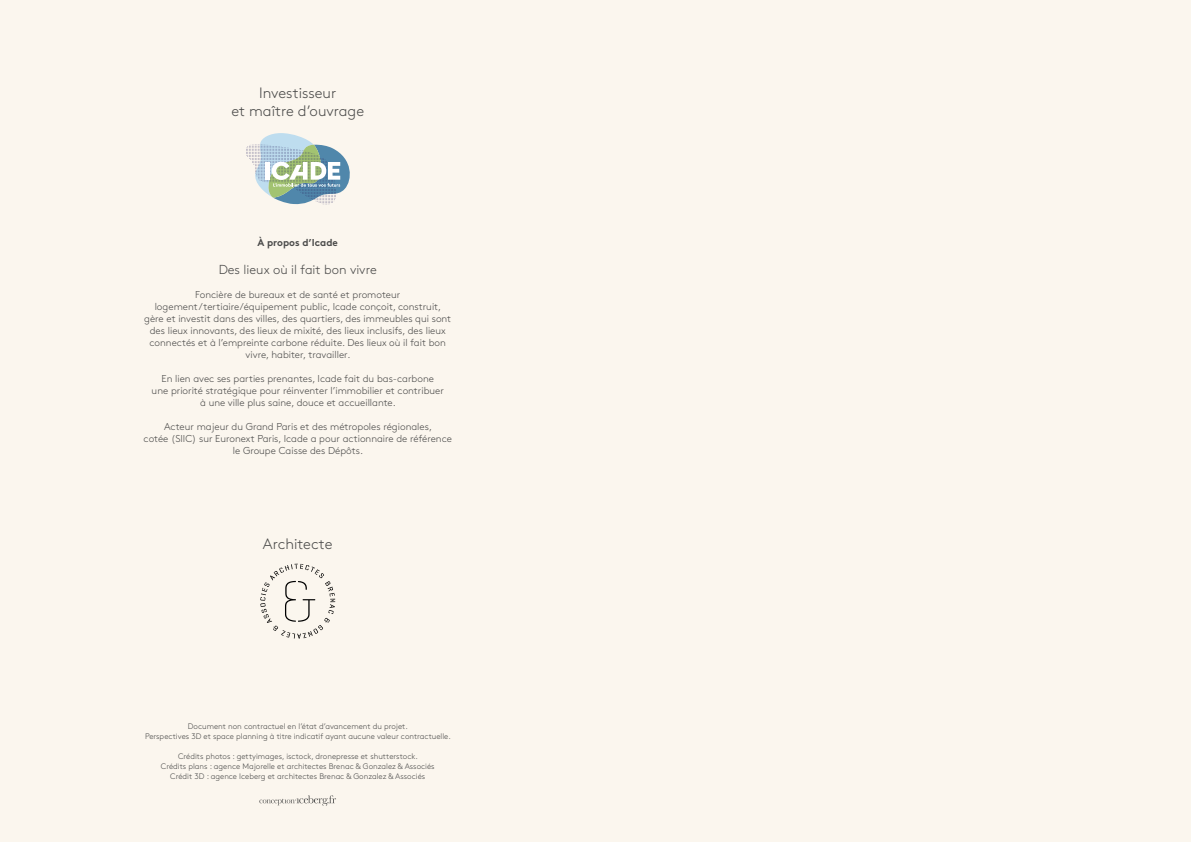
<style>
.page{position:relative;width:1191px;height:842px;background:#fbf6ee}
.page>*{position:absolute;margin:0;border:0;box-sizing:border-box;transform-origin:0 0}
.t1{font:300 15px/18px "Brown";color:#4a4a49;text-align:center}
.t2{font:300 13px "Brown";color:#4a4a49}
.t3{font:300 10px/12px "Brown";color:#4a4a49;text-align:center}
.t4{font:700 10px "Brown";color:#4a4a49}
.t5{font:300 8px/10px "Brown";color:#4a4a49;text-align:center}
</style>
<div class="page">
<svg style="left:260px;top:564px;width:75px;height:75px"></svg>
<svg style="left:259px;top:795px;width:77px;height:11px"></svg>
<svg style="left:246px;top:133px;width:104px;height:72px"></svg>
<h1 class="t1" style="left:231px;top:83px;width:134px">Investisseur<br>et maître d’ouvrage</h1>
<p class="t4" style="left:258px;top:235px;width:82px">À propos d’Icade</p>
<h2 class="t2" style="left:219px;top:260px;width:160px">Des lieux où il fait bon vivre</h2>
<p class="t3" style="left:144px;top:287px;width:308px">Foncière de bureaux et de santé et promoteur logement/tertiaire/équipement public, Icade conçoit, construit, gère et investit dans des villes, des quartiers, des immeubles qui sont des lieux innovants, des lieux de mixité, des lieux inclusifs, des lieux connectés et à l’empreinte carbone réduite. Des lieux où il fait bon vivre, habiter, travailler.</p>
<p class="t3" style="left:152px;top:371px;width:294px">En lien avec ses parties prenantes, Icade fait du bas-carbone<br>une priorité stratégique pour réinventer l’immobilier et contribuer à une ville plus saine, douce et accueillante.</p>
<p class="t3" style="left:144px;top:419px;width:310px">Acteur majeur du Grand Paris et des métropoles régionales,<br>cotée (SIIC) sur Euronext Paris, Icade a pour actionnaire de référence le Groupe Caisse des Dépôts.</p>
<h1 class="t1" style="left:263px;top:534px;width:71px">Architecte</h1>
<p class="t5" style="left:145px;top:720px;width:307px">Document non contractuel en l’état d’avancement du projet.<br>Perspectives 3D et space planning à titre indicatif ayant aucune valeur contractuelle.</p>
<p class="t5" style="left:161px;top:750px;width:275px">Crédits photos : gettyimages, isctock, dronepresse et shutterstock.<br>Crédits plans : agence Majorelle et architectes Brenac &amp; Gonzalez &amp; Associés<br>Crédit 3D : agence Iceberg et architectes Brenac &amp; Gonzalez &amp; Associés</p>
</div>
